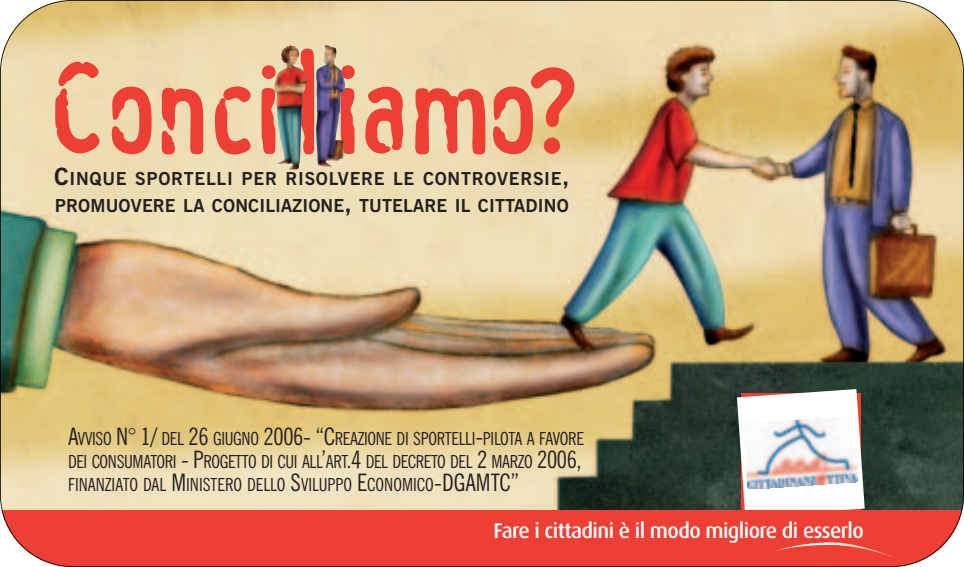
<style>
.page{position:relative;width:964px;height:567px;background:#fff}
.page>*{position:absolute;margin:0;border:0;box-sizing:border-box;transform-origin:0 0}
.t1{font:700 126px "Bevel Broken";letter-spacing:.02em;color:#ee3f34}
.t2{font:500 21.2px "Dax";letter-spacing:-.03em;color:#fff}
.t3{font:condensed 18px/23.2px "News Gothic BT";letter-spacing:-.015em;color:#231f20}
.t4{font:700 18px/27.2px "News Gothic BT";letter-spacing:.01em;color:#231f20}
.s1{font-size:150px}
.s2{font-size:122.4px}
.s3{font-size:23.6px}
.s4{font-size:24px}
</style>
<div class="page">
<img style="left:0;top:0;width:964px;height:567px">
<h1 class="t1" style="left:50px;top:69px;width:529px">Conci <span class="s1">l</span> iamo<span class="s2">?</span></h1>
<p class="t4" style="left:54px;top:167px;width:517px"><span class="s3">C</span>INQUE SPORTELLI PER RISOLVERE LE CONTROVERSIE<span class="s3">,<br></span>PROMUOVERE LA CONCILIAZIONE<span class="s3">,</span> TUTELARE IL CITTADINO</p>
<p class="t3" style="left:68px;top:428px;width:517px"><span class="s4">A</span>VVISO <span class="s4">N° 1/</span> DEL <span class="s4">26</span> GIUGNO <span class="s4">2006- “C</span>REAZIONE DI SPORTELLI<span class="s4">-</span>PILOTA A FAVORE<br>DEI CONSUMATORI <span class="s4">- P</span>ROGETTO DI CUI ALL<span class="s4">’</span>ART<span class="s4">.4</span> DEL DECRETO DEL <span class="s4">2</span> MARZO <span class="s4">2006,<br></span>FINANZIATO DAL <span class="s4">M</span>INISTERO DELLO <span class="s4">S</span>VILUPPO <span class="s4">E</span>CONOMICO<span class="s4">-DGAMTC”</span></p>
<p class="t2" style="left:494px;top:521px;width:372px">Fare i cittadini è il modo migliore di esserlo</p>
</div>
